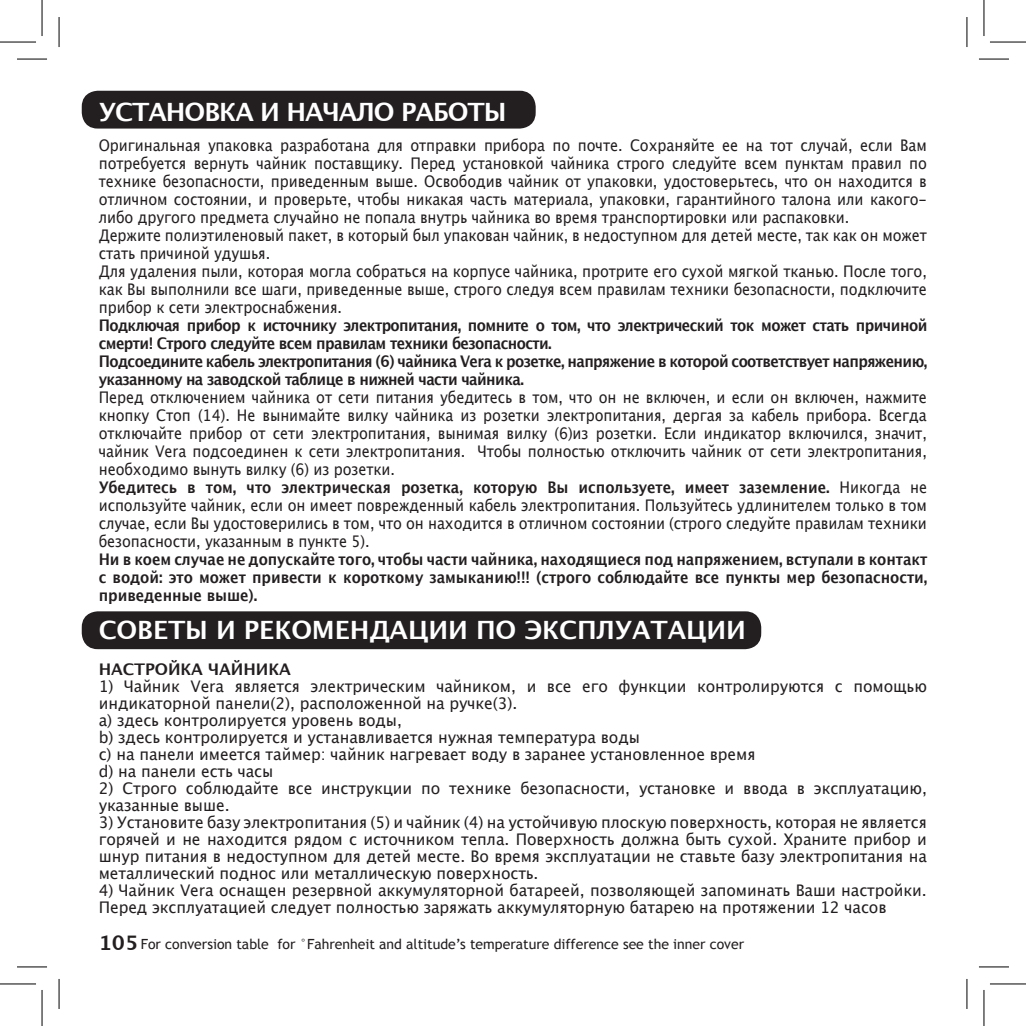
<style>
.page{position:relative;width:1026px;height:1026px;background:#fff}
.page>*{position:absolute;margin:0;border:0;box-sizing:border-box;transform-origin:0 0}
.t1{font:700 25.2px "Lucida Grande";letter-spacing:-.005em;color:#fff}
.t2{font:700 25.2px "Lucida Grande";letter-spacing:-.04em;color:#fff}
.t3{font:16px/18px "Lucida Grande";letter-spacing:-.005em;color:#231f20;scale:.9 1}
.t4{font:16px/17px "Lucida Grande";letter-spacing:-.005em;color:#231f20}
.t5{font:700 16px/18px "Lucida Grande";letter-spacing:-.04em;color:#231f20;scale:.9 1}
.t6{font:700 16px "Lucida Grande";letter-spacing:-.005em;color:#231f20}
.t7{font:14px "Trebuchet MS";color:#231f20}
.s1{font-weight:700}
.s2{font-family:"Lucida Grande";font-weight:700;font-size:20px}
</style>
<div class="page">
<div style="left:82px;top:91px;width:453px;height:37px;background:#231f20;border-radius:16px"></div>
<div style="left:82px;top:611px;width:679px;height:38px;background:#231f20;border-radius:16px"></div>
<hr style="left:17px;top:59px;width:30px;height:1px;background:#000">
<hr style="left:978px;top:59px;width:30px;height:1px;background:#000">
<hr style="left:17px;top:966px;width:30px;height:1px;background:#000">
<hr style="left:978px;top:966px;width:30px;height:1px;background:#000">
<hr style="left:59px;top:17px;width:1px;height:30px;background:#000">
<hr style="left:59px;top:978px;width:1px;height:30px;background:#000">
<hr style="left:966px;top:17px;width:1px;height:30px;background:#000">
<hr style="left:966px;top:978px;width:1px;height:30px;background:#000">
<hr style="left:0;top:42px;width:36px;height:1px;background:#000">
<hr style="left:989px;top:42px;width:36px;height:1px;background:#000">
<hr style="left:0;top:983px;width:36px;height:1px;background:#000">
<hr style="left:989px;top:983px;width:36px;height:1px;background:#000">
<hr style="left:42px;top:0;width:1px;height:36px;background:#000">
<hr style="left:42px;top:989px;width:1px;height:36px;background:#000">
<hr style="left:983px;top:0;width:1px;height:36px;background:#000">
<hr style="left:983px;top:989px;width:1px;height:36px;background:#000">
<h1 class="t2" style="left:99px;top:91px;width:409px">УСТАНОВКА И НАЧАЛО РАБОТЫ</h1>
<p class="t3" style="left:99px;top:136px;width:921px">Оригинальная упаковка разработана для отправки прибора по почте. Сохраняйте ее на тот случай, если Вам потребуется вернуть чайник поставщику. Перед установкой чайника строго следуйте всем пунктам правил по технике безопасности, приведенным выше. Освободив чайник от упаковки, удостоверьтесь, что он находится в отличном состоянии, и проверьте, чтобы никакая часть материала, упаковки, гарантийного талона или какого&shy;либо другого предмета случайно не попала внутрь чайника во время транспортировки или распаковки.<br>Держите полиэтиленовый пакет, в который был упакован чайник, в недоступном для детей месте, так как он может стать причиной удушья.<br>Для удаления пыли, которая могла собраться на корпусе чайника, протрите его сухой мягкой тканью. После того, как Вы выполнили все шаги, приведенные выше, строго следуя всем правилам техники безопасности, подключите прибор к сети электроснабжения.</p>
<p class="t5" style="left:99px;top:316px;width:921px">Подключая прибор к источнику электропитания, помните о том, что электрический ток может стать причиной смерти! Строго следуйте всем правилам техники безопасности.<br>Подсоедините кабель электропитания (6) чайника Vera к розетке, напряжение в которой соответствует напряжению, указанному на заводской таблице в нижней части чайника.</p>
<p class="t3" style="left:99px;top:388px;width:921px">Перед отключением чайника от сети питания убедитесь в том, что он не включен, и если он включен, нажмите кнопку Стоп (14). Не вынимайте вилку чайника из розетки электропитания, дергая за кабель прибора. Всегда отключайте прибор от сети электропитания, вынимая вилку (6)из розетки. Если индикатор включился, значит, чайник Vera подсоединен к сети электропитания. Чтобы полностью отключить чайник от сети электропитания, необходимо вынуть вилку (6) из розетки.<br><span class="s1">Убедитесь в том, что электрическая розетка, которую Вы используете, имеет заземление.</span> Никогда не используйте чайник, если он имеет поврежденный кабель электропитания. Пользуйтесь удлинителем только в том случае, если Вы удостоверились в том, что он находится в отличном состоянии (строго следуйте правилам техники безопасности, указанным в пункте 5).</p>
<p class="t5" style="left:99px;top:550px;width:921px;text-align:justify">Ни в коем случае не допускайте того, чтобы части чайника, находящиеся под напряжением, вступали в контакт с водой: это может привести к короткому замыканию!!! (строго соблюдайте все пункты мер безопасности, приведенные выше).</p>
<h1 class="t1" style="left:99px;top:609px;width:648px">СОВЕТЫ И РЕКОМЕНДАЦИИ ПО ЭКСПЛУАТАЦИИ</h1>
<p class="t6" style="left:99px;top:656px;width:193px">НАСТРОЙКА ЧАЙНИКА</p>
<p class="t4" style="left:99px;top:678px;width:829px">1) Чайник Vera является электрическим чайником, и все его функции контролируются с помощью индикаторной панели(2), расположенной на ручке(3).<br>a) здесь контролируется уровень воды,<br>b) здесь контролируется и устанавливается нужная температура воды<br>c) на панели имеется таймер: чайник нагревает воду в заранее установленное время<br>d) на панели есть часы</p>
<p class="t4" style="left:99px;top:780px;width:829px">2) Строго соблюдайте все инструкции по технике безопасности, установке и ввода в эксплуатацию, указанные выше.</p>
<p class="t4" style="left:99px;top:814px;width:829px;text-align:justify">3) Установите базу электропитания (5) и чайник (4) на устойчивую плоскую поверхность, которая не является горячей и не находится рядом с источником тепла. Поверхность должна быть сухой. Храните прибор и шнур питания в недоступном для детей месте. Во время эксплуатации не ставьте базу электропитания на металлический поднос или металлическую поверхность.</p>
<p class="t4" style="left:99px;top:882px;width:829px">4) Чайник Vera оснащен резервной аккумуляторной батареей, позволяющей запоминать Ваши настройки.<br>Перед эксплуатацией следует полностью заряжать аккумуляторную батарею на протяжении 12 часов</p>
<p class="t7" style="left:99px;top:935px;width:646px"><span class="s2">105</span> For conversion table for °Fahrenheit and altitude’s temperature difference see the inner cover</p>
</div>
